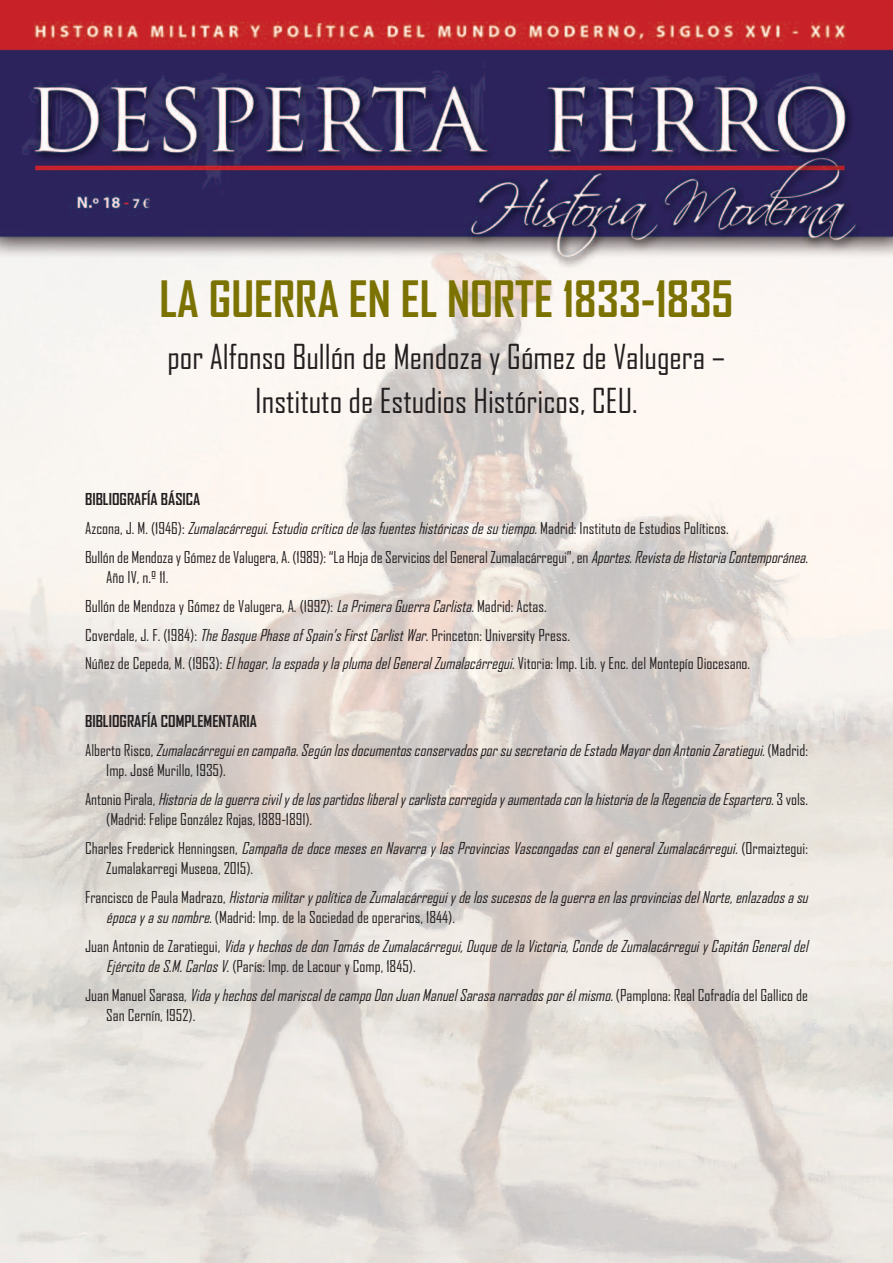
<style>
.page{position:relative;width:893px;height:1263px;background:#fff}
.page>*{position:absolute;margin:0;border:0;box-sizing:border-box;transform-origin:0 0}
.t1{font:700 48px "Agency FB";color:#7b7202}
.t2{font:33px/43.5px "Agency FB";color:#231f20;text-align:center}
.t3{font:italic 15.75px/28.8px "Agency FB";color:#231f20}
.t4{font:15.75px/28.8px "Agency FB";color:#231f20}
.s1{font-weight:700}
.s2{font-style:italic}
.s3{font-weight:700;font-style:normal}
.s4{font-style:normal}
</style>
<div class="page">
<img style="left:0;top:0;width:893px;height:1263px">
<h1 class="t1" style="left:160px;top:273px;width:575px">LA GUERRA EN EL NORTE 1833-1835</h1>
<h2 class="t2" style="left:167px;top:336px;width:560px">por Alfonso Bullón de Mendoza y Gómez de Valugera –<br>Instituto de Estudios Históricos, CEU.</h2>
<p class="t4" style="left:85px;top:485px;width:726px"><span class="s1">BIBLIOGRAFÍA BÁSICA<br></span>Azcona, J. M. (1946): <span class="s2">Zumalacárregui.Estudiocríticodelasfuenteshistóricasdesutiempo</span>. Madrid: Instituto de Estudios Políticos.<br>Bullón de Mendoza y Gómez de Valugera, A. (1989): “La Hoja de Servicios del General Zumalacárregui”, en <span class="s2">Aportes.RevistadeHistoriaContemporánea</span>.</p>
<p class="t4" style="left:85px;top:563px;width:667px;text-indent:21px">Año IV, n.º 11.<br>Bullón de Mendoza y Gómez de Valugera, A. (1992): <span class="s2">LaPrimeraGuerraCarlista</span>. Madrid: Actas.<br>Coverdale, J. F. (1984): <span class="s2">TheBasquePhaseofSpain’sFirstCarlistWar</span>. Princeton: University Press.<br>Núñez de Cepeda, M. (1963): <span class="s2">Elhogar,laespadaylaplumadelGeneralZumalacárregui</span>. Vitoria: Imp. Lib. y Enc. del Montepío Diocesano.</p>
<p class="t3" style="left:85px;top:707px;width:724px"><span class="s3">BIBLIOGRAFÍA COMPLEMENTARIA<br></span><span class="s4">A l b e r t o R i s c o ,</span> Zumalacárregui en campaña. Según los documentos conservados por su secretario de Estado Mayor don Antonio Zaratiegui. <span class="s4">( M a d r i d :</span></p>
<p class="t3" style="left:85px;top:756px;width:724px;text-indent:21px"><span class="s4">Imp. José Murillo, 1935).<br>A n t o n i o P i r a l a ,</span> Historia de la guerra civil y de los partidos liberal y carlista corregida y aumentada con la historia de la Regencia de Espartero. <span class="s4">3 v o l s .</span></p>
<p class="t4" style="left:85px;top:805px;width:724px;text-indent:21px">(Madrid: Felipe González Rojas, 1889-1891).<br>C h a r l e s F r e d e r i c k H e n n i n g s e n , <span class="s2">Campaña de doce meses en Navarra y las Provincias Vascongadas con el general Zumalacárregui.</span> ( O r m a i z t e g u i :</p>
<p class="t3" style="left:85px;top:854px;width:728px;text-indent:21px"><span class="s4">Zumalakarregi Museoa, 2015).<br>F r a n c i s c o d e P a u l a M a d r a z o ,</span> Historia militar y política de Zumalacárregui y de los sucesos de la guerra en las provincias del Norte, enlazados a su</p>
<p class="t3" style="left:85px;top:903px;width:728px;text-indent:21px">épocayasunombre.<span class="s4">(Madrid: Imp. de la Sociedad de operarios, 1844).<br>J u a n A n t o n i o d e Z a r a t i e g u i ,</span> Vida y hechos de don Tomás de Zumalacárregui, Duque de la Victoria, Conde de Zumalacárregui y Capitán General del</p>
<p class="t3" style="left:85px;top:952px;width:724px;text-indent:21px">EjércitodeS.M.CarlosV.<span class="s4">(París: Imp. de Lacour y Comp, 1845).<br>Juan Manuel Sarasa,</span> VidayhechosdelmariscaldecampoDonJuanManuelSarasanarradosporélmismo.<span class="s4">(Pamplona: Real Cofradía del Gallico de</span></p>
<p class="t4" style="left:106px;top:1001px;width:90px">San Cernín, 1952).</p>
</div>
